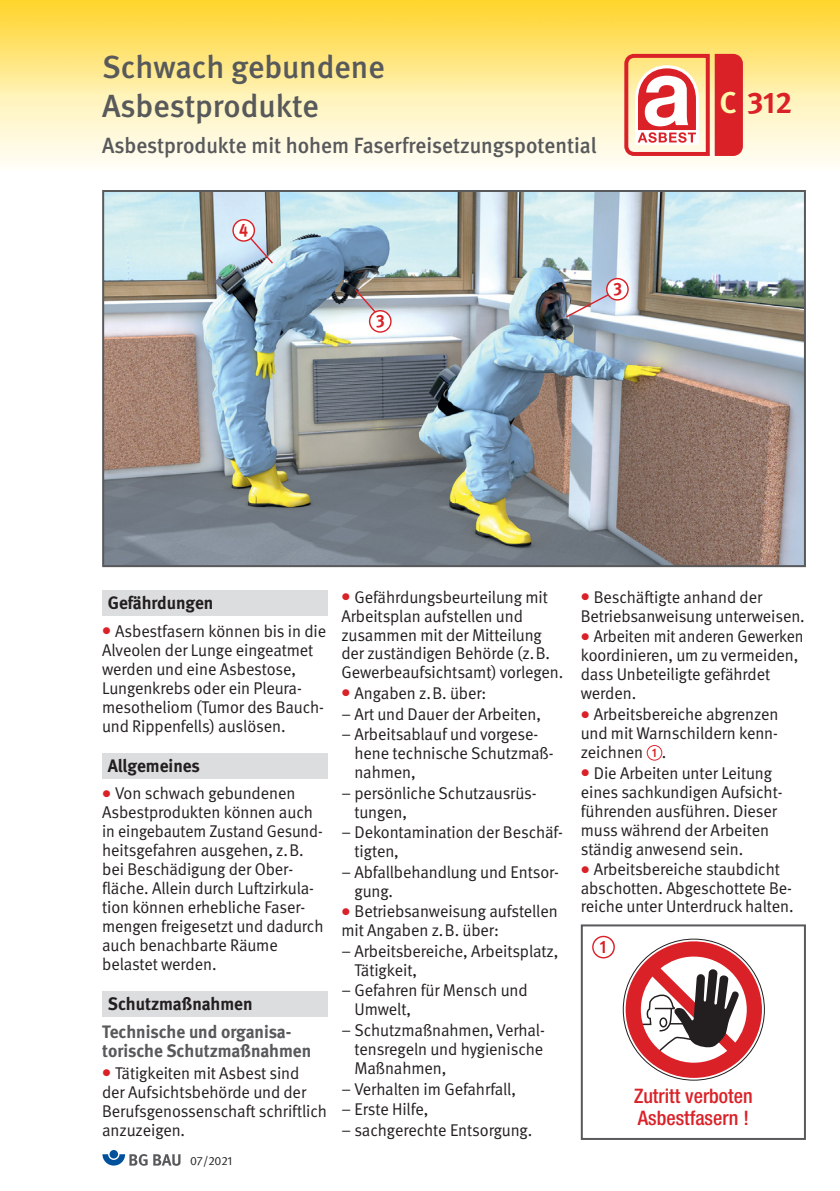
<style>
.page{position:relative;width:840px;height:1191px;background:#fff}
.page>*{position:absolute;margin:0;border:0;box-sizing:border-box;transform-origin:0 0}
.t1{font:500 32px/39px "DGUV Meta";color:#58595b}
.t2{font:700 30px "DGUV Meta";color:#da2128}
.t3{font:500 22px "DGUV Meta";color:#58595b}
.t4{font:500 condensed 20px/22px "Helvetica Neue";color:#da2128}
.t5{font:700 18px/19px "DGUV Meta";color:#58595b}
.t6{font:700 18px "DGUV Meta";color:#231f20}
.t7{font:700 18px "DGUV Meta";color:#da2128;scale:.9 1}
.t8{font:17px/19px "DGUV Meta";letter-spacing:-.005em;color:#231f20}
.t9{font:17px/19px "DGUV Meta";letter-spacing:-.005em;color:#231f20;scale:.94 1}
.t10{font:700 12.4px "DGUV Meta";color:#da2128;scale:.9 1}
.t11{font:12px "DGUV Meta";letter-spacing:-.005em;color:#231f20}
.s1{color:#fff9ae}
.s2{color:#da2128}
</style>
<div class="page">
<svg style="left:0;top:96px;width:839px;height:70px;background:#fef6d7"></svg>
<img style="left:0;top:0;width:839px;height:96px">
<svg style="left:624px;top:54px;width:74px;height:102px"></svg>
<div style="left:714px;top:54px;width:28px;height:102px;background:#da2128"></div>
<svg style="left:646px;top:745px;width:16px;height:15px"></svg>
<div style="left:647px;top:746px;width:14px;height:13px;background:#fff;border-radius:50%"></div>
<div style="left:102px;top:590px;width:225px;height:25px;background:#dcddde"></div>
<div style="left:102px;top:753px;width:225px;height:25px;background:#dcddde"></div>
<div style="left:102px;top:991px;width:225px;height:25px;background:#dcddde"></div>
<img style="left:105px;top:193px;width:697px;height:371px">
<div style="left:102px;top:190px;width:703px;height:377px;border:2px solid #58595b"></div>
<svg style="left:564px;top:288px;width:54px;height:31px"></svg>
<svg style="left:353px;top:287px;width:31px;height:35px"></svg>
<svg style="left:243px;top:230px;width:31px;height:35px"></svg>
<svg style="left:368px;top:310px;width:23px;height:23px"></svg>
<div style="left:370px;top:311px;width:20px;height:20px;background:#fff;border-radius:50%"></div>
<svg style="left:605px;top:278px;width:23px;height:22px"></svg>
<div style="left:607px;top:279px;width:20px;height:20px;background:#fff;border-radius:50%"></div>
<svg style="left:232px;top:219px;width:23px;height:23px"></svg>
<div style="left:234px;top:220px;width:19px;height:20px;background:#fff;border-radius:50%"></div>
<div style="left:109px;top:1150px;width:9px;height:8px;background:#00519c;border-radius:50%"></div>
<svg style="left:102px;top:1154px;width:45px;height:11px"></svg>
<svg style="left:153px;top:1154px;width:27px;height:11px"></svg>
<div style="left:580px;top:924px;width:225px;height:216px;border:2px solid #58595b"></div>
<svg style="left:625px;top:941px;width:136px;height:136px"></svg>
<svg style="left:592px;top:935px;width:22px;height:23px"></svg>
<div style="left:593px;top:937px;width:20px;height:20px;background:#fff;border-radius:50%"></div>
<h1 class="t1" style="left:102px;top:50px;width:284px">Schwach gebundene<br>Asbestprodukte</h1>
<p class="t3" style="left:102px;top:138px;width:496px">Asbestprodukte mit hohem Faserfreisetzungspotential</p>
<p class="t7" style="left:239px;top:223px;width:11px">4</p>
<p class="t7" style="left:376px;top:314px;width:11px">3</p>
<p class="t7" style="left:613px;top:282px;width:11px">3</p>
<h2 class="t2" style="left:719px;top:90px;width:74px"><span class="s1">C</span> 312</h2>
<p class="t6" style="left:108px;top:596px;width:107px">Gefährdungen</p>
<p class="t8" style="left:102px;top:622px;width:225px"><span class="s2">●</span> Asbestfasern können bis in die<br>Alveolen der Lunge eingeatmet werden und eine Asbestose,<br>Lungenkrebs oder ein Pleura - mesotheliom (Tumor des Bauch&shy;und Rippenfells) auslösen.</p>
<p class="t6" style="left:108px;top:758px;width:94px">Allgemeines</p>
<p class="t8" style="left:102px;top:785px;width:223px"><span class="s2">●</span> Von schwach gebundenen<br>Asbestprodukten können auch in eingebautem Zustand Gesund - heitsgefahren ausgehen, z.B. bei Beschädigung der Ober - fläche. Allein durch Luftzirkula&shy;tion können erhebliche Faser&shy;mengen freigesetzt und dadurch auch benachbarte Räume belastet werden.</p>
<p class="t6" style="left:108px;top:997px;width:146px">Schutzmaßnahmen</p>
<p class="t5" style="left:102px;top:1023px;width:210px">Technische und organisa - torische Schutzmaßnahmen</p>
<p class="t8" style="left:102px;top:1064px;width:226px"><span class="s2">●</span> Tätigkeiten mit Asbest sind<br>der Aufsichtsbehörde und der<br>Berufsgenossenschaft schriftlich anzuzeigen.</p>
<p class="t11" style="left:190px;top:1156px;width:44px">07/2021</p>
<p class="t8" style="left:341px;top:588px;width:223px"><span class="s2">●</span> Gefährdungsbeurteilung mit<br>Arbeitsplan aufstellen und zusammen mit der Mitteilung der zuständigen Behörde (z.B.<br>Gewerbeaufsichtsamt) vorlegen.</p>
<p class="t8" style="left:341px;top:685px;width:146px"><span class="s2">●</span> Angaben z.B. über:</p>
<p class="t8" style="left:341px;top:705px;width:201px">– Art und Dauer der Arbeiten,</p>
<p class="t8" style="left:354px;top:726px;width:200px;text-indent:-13px">– Arbeitsablauf und vorgese - hene technische Schutzmaß&shy;nahmen,</p>
<p class="t8" style="left:354px;top:784px;width:184px;text-indent:-13px">– persönliche Schutzausrüs - tungen,</p>
<p class="t8" style="left:354px;top:824px;width:210px;text-indent:-13px">– Dekontamination der Beschäf&shy;tigten,</p>
<p class="t8" style="left:354px;top:863px;width:206px;text-indent:-13px">– Abfallbehandlung und Entsor&shy;gung.</p>
<p class="t8" style="left:341px;top:903px;width:218px"><span class="s2">●</span> Betriebsanweisung aufstellen mit Angaben z.B. über:</p>
<p class="t8" style="left:354px;top:942px;width:205px;text-indent:-13px">– Arbeitsbereiche, Arbeitsplatz,<br>Tätigkeit,</p>
<p class="t8" style="left:354px;top:982px;width:175px;text-indent:-13px">– Gefahren für Mensch und<br>Umwelt,</p>
<p class="t8" style="left:354px;top:1022px;width:192px;text-align:justify;text-indent:-13px">– Schutzmaßnahmen, Verhal&shy;tensregeln und hygienische Maßnahmen,</p>
<p class="t8" style="left:341px;top:1080px;width:176px">– Verhalten im Gefahrfall,</p>
<p class="t8" style="left:341px;top:1101px;width:88px">– Erste Hilfe,</p>
<p class="t8" style="left:341px;top:1121px;width:192px">– sachgerechte Entsorgung.</p>
<p class="t8" style="left:580px;top:588px;width:225px"><span class="s2">●</span> Beschäftigte anhand der<br>Betriebsanweisung unterweisen.</p>
<p class="t9" style="left:580px;top:628px;width:238px"><span class="s2">●</span> Arbeiten mit anderen Gewerken koordinieren, um zu vermeiden, dass Unbeteiligte gefährdet werden.</p>
<p class="t8" style="left:580px;top:706px;width:199px;text-align:justify"><span class="s2">●</span> Arbeitsbereiche abgrenzen und mit Warnschildern kenn&shy;zeichnen .</p>
<p class="t8" style="left:580px;top:764px;width:203px"><span class="s2">●</span> Die Arbeiten unter Leitung eines sachkundigen Aufsicht - führenden ausführen. Dieser muss während der Arbeiten ständig anwesend sein.</p>
<p class="t8" style="left:580px;top:861px;width:214px"><span class="s2">●</span> Arbeitsbereiche staubdicht abschotten. Abgeschottete Be&shy;reiche unter Unterdruck halten.</p>
<p class="t10" style="left:651px;top:747px;width:7px">1</p>
<p class="t7" style="left:599px;top:939px;width:9px">1</p>
<p class="t4" style="left:633px;top:1086px;width:120px">Zutritt verboten<br>Asbestfasern !</p>
</div>
